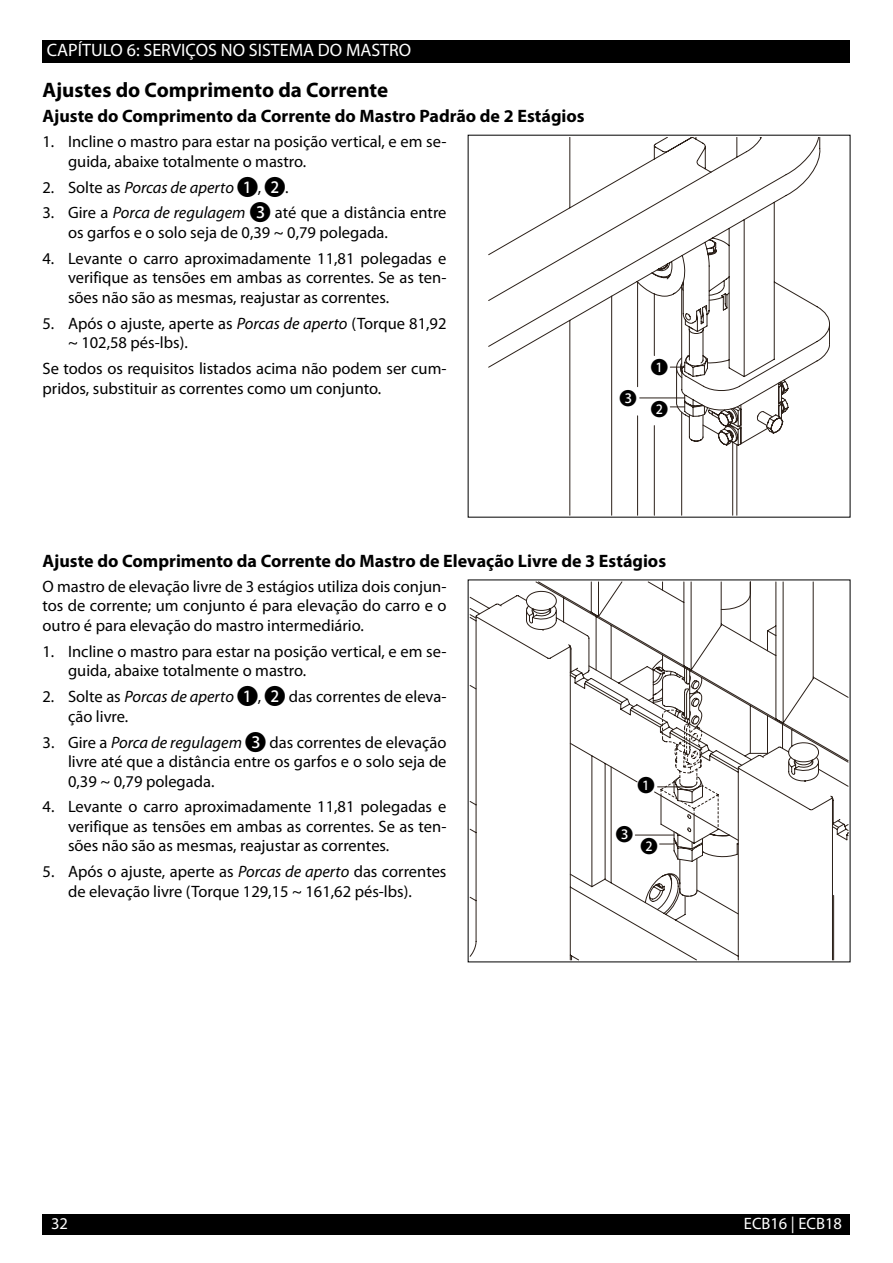
<style>
.page{position:relative;width:893px;height:1263px;background:#fff}
.page>*{position:absolute;margin:0;border:0;box-sizing:border-box;transform-origin:0 0}
.t1{font:700 21px "Myriad Pro";color:#000}
.t2{font:700 18px "Myriad Pro";color:#000}
.t3{font:18px "Myriad Pro";color:#fff}
.t4{font:16.5px/19.5px "Myriad Pro";color:#000}
.t5{font:italic 16.5px "Myriad Pro";color:#000}
.t6{font:16.5px "Myriad Pro";color:#fff}
.t7{font:13.5px "Circles";color:#000}
.s1{font-style:normal}
.s2{font-family:"Circles";font-style:normal}
.s3{font-style:italic}
.s4{font-family:"Circles"}
</style>
<div class="page">
<div style="left:43px;top:40px;width:807px;height:23px;background:#000"></div>
<div style="left:43px;top:1214px;width:807px;height:21px;background:#000"></div>
<svg style="left:488px;top:137px;width:342px;height:378px"></svg>
<hr style="left:640px;top:398px;width:45px;height:1px;background:#2b2019">
<svg style="left:670px;top:277px;width:118px;height:169px"></svg>
<svg style="left:470px;top:582px;width:378px;height:378px"></svg>
<svg style="left:470px;top:591px;width:374px;height:293px"></svg>
<hr style="left:658px;top:787px;width:34px;height:1px;background:#2b2019">
<hr style="left:635px;top:835px;width:39px;height:1px;background:#2b2019">
<svg style="left:660px;top:708px;width:59px;height:189px"></svg>
<p class="t3" style="left:47px;top:39px;width:366px">CAPÍTULO 6: SERVIÇOS NO SISTEMA DO MASTRO</p>
<p class="t1" style="left:43px;top:76px;width:347px">Ajustes do Comprimento da Corrente</p>
<p class="t2" style="left:43px;top:105px;width:544px">Ajuste do Comprimento da Corrente do Mastro Padrão de 2 Estágios</p>
<p class="t4" style="left:68px;top:132px;width:380px;text-indent:-26px">1. Incline o mastro para estar na posição vertical, e em se&shy;guida, abaixe totalmente o mastro.</p>
<p class="t5" style="left:43px;top:177px;width:248px"><span class="s1">2. Solte as</span> Porcas de aperto <span class="s2">A</span><span class="s1">,</span> <span class="s2">B</span><span class="s1">.</span></p>
<p class="t4" style="left:68px;top:203px;width:380px;text-indent:-26px">3. Gire a <span class="s3">Porca de regulagem</span> <span class="s4">C</span> até que a distância entre os garfos e o solo seja de 0,39 ~ 0,79 polegada.</p>
<p class="t4" style="left:68px;top:248px;width:380px;text-align:justify;text-indent:-26px">4. Levante o carro aproximadamente 11,81 polegadas e verifique as tensões em ambas as correntes. Se as ten&shy;sões não são as mesmas, reajustar as correntes.</p>
<p class="t4" style="left:68px;top:313px;width:380px;text-indent:-26px">5. Após o ajuste, aperte as <span class="s3">Porcas de aperto</span> (Torque 81,92 ~ 102,58 pés-lbs).</p>
<p class="t4" style="left:43px;top:359px;width:405px">Se todos os requisitos listados acima não podem ser cum&shy;pridos, substituir as correntes como um conjunto.</p>
<p class="t7" style="left:651px;top:359px;width:18px">A</p>
<p class="t7" style="left:651px;top:402px;width:18px">B</p>
<p class="t7" style="left:620px;top:391px;width:18px">C</p>
<p class="t2" style="left:43px;top:549px;width:625px">Ajuste do Comprimento da Corrente do Mastro de Elevação Livre de 3 Estágios</p>
<p class="t4" style="left:43px;top:576px;width:405px;text-align:justify">O mastro de elevação livre de 3 estágios utiliza dois conjun&shy;tos de corrente; um conjunto é para elevação do carro e o outro é para elevação do mastro intermediário.</p>
<p class="t4" style="left:68px;top:641px;width:380px;text-indent:-26px">1. Incline o mastro para estar na posição vertical, e em se&shy;guida, abaixe totalmente o mastro.</p>
<p class="t4" style="left:68px;top:687px;width:380px;text-indent:-26px">2. Solte as <span class="s3">Porcas de aperto</span> <span class="s4">A</span>, <span class="s4">B</span> das correntes de eleva&shy;ção livre.</p>
<p class="t4" style="left:68px;top:732px;width:380px;text-align:justify;text-indent:-26px">3. Gire a <span class="s3">Porca de regulagem</span> <span class="s4">C</span> das correntes de elevação livre até que a distância entre os garfos e o solo seja de 0,39 ~ 0,79 polegada.</p>
<p class="t4" style="left:68px;top:797px;width:380px;text-align:justify;text-indent:-26px">4. Levante o carro aproximadamente 11,81 polegadas e verifique as tensões em ambas as correntes. Se as ten&shy;sões não são as mesmas, reajustar as correntes.</p>
<p class="t4" style="left:43px;top:862px;width:405px;text-align:center">5. Após o ajuste, aperte as <span class="s3">Porcas de aperto</span> das correntes de elevação livre (Torque 129,15 ~ 161,62 pés-lbs).</p>
<p class="t7" style="left:638px;top:778px;width:18px">A</p>
<p class="t7" style="left:616px;top:826px;width:18px">C</p>
<p class="t7" style="left:641px;top:838px;width:18px">B</p>
<p class="t6" style="left:51px;top:1213px;width:18px">32</p>
<p class="t6" style="left:744px;top:1213px;width:100px">ECB16 | ECB18</p>
</div>
